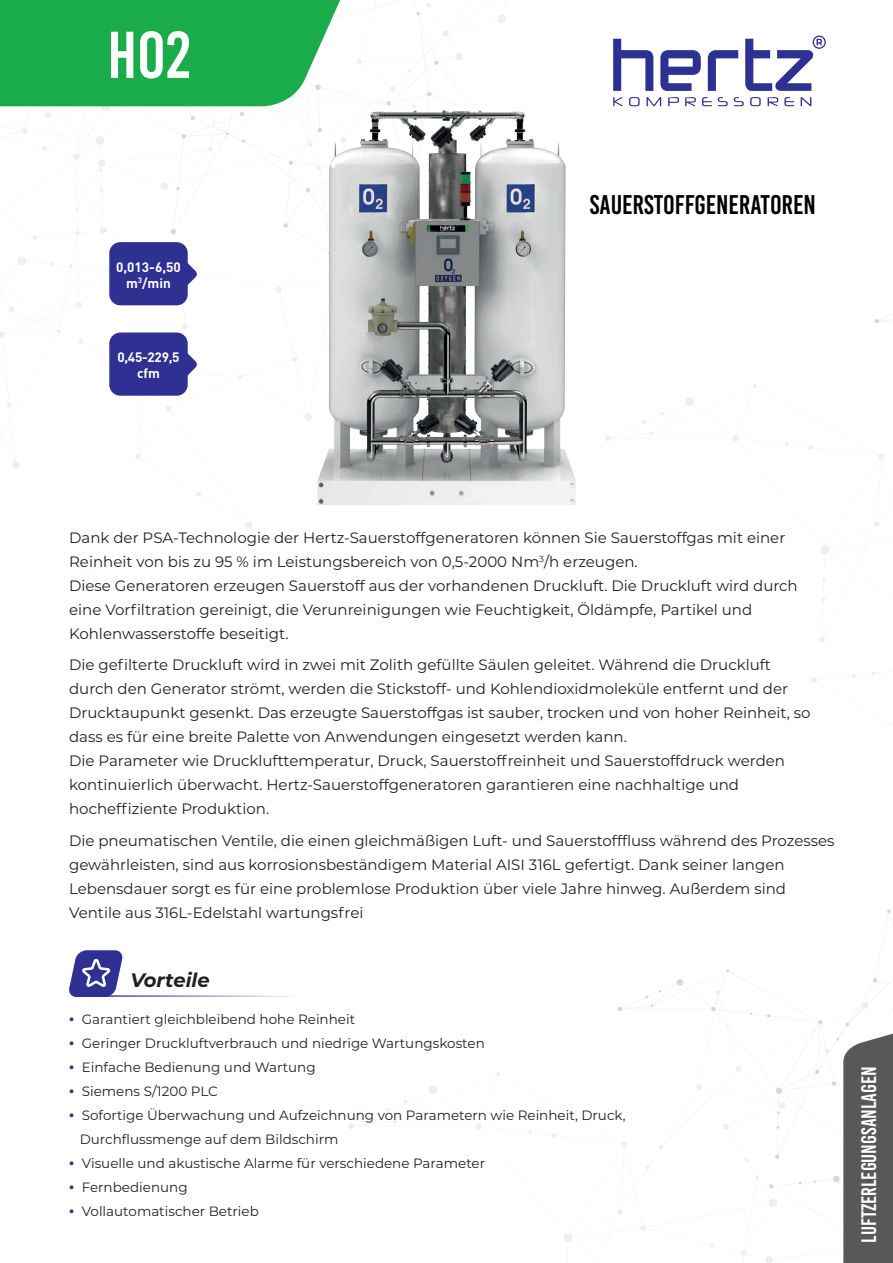
<style>
.page{position:relative;width:893px;height:1263px;background:#fff}
.page>*{position:absolute;margin:0;border:0;box-sizing:border-box;transform-origin:0 0}
.t1{font:66px "Bebas Kai";color:#fff}
.t2{font:27px "Bebas Kai";color:#000}
.t3{font:21px "Bebas Kai";color:#fff}
.t4{font:italic 700 19.5px "Montserrat";color:#231f20}
.t5{font:15px/24px "Montserrat";color:#231f20}
.t6{font:13.5px/24px "Montserrat";color:#231f20}
.t7{font:700 13.5px/16.2px "DIN Pro";color:#fff;text-align:center}
.s1{font-family:"Myriad Pro";font-size:18px;color:#2e3092}
</style>
<div class="page">
<svg style="left:617px;top:969px;width:276px;height:294px"></svg>
<svg style="left:874px;top:314px;width:18px;height:361px"></svg>
<svg style="left:69px;top:950px;width:223px;height:47px"></svg>
<img style="left:305px;top:91px;width:271px;height:414px">
<svg style="left:613px;top:97px;width:198px;height:9px"></svg>
<svg style="left:708px;top:50px;width:30px;height:41px"></svg>
<svg style="left:660px;top:50px;width:41px;height:41px"></svg>
<svg style="left:613px;top:39px;width:40px;height:52px"></svg>
<svg style="left:745px;top:36px;width:81px;height:55px"></svg>
<svg style="left:0;top:0;width:340px;height:291px"></svg>
<div style="left:109px;top:242px;width:79px;height:63px;background:#2e3092;border-radius:11px"></div>
<svg style="left:188px;top:354px;width:9px;height:21px"></svg>
<div style="left:109px;top:332px;width:79px;height:64px;background:#2e3092;border-radius:11px"></div>
<svg style="left:843px;top:1027px;width:50px;height:236px;background:#636466"></svg>
<h1 class="t1" style="left:107px;top:20px;width:85px">HO2</h1>
<p class="t7" style="left:116px;top:258px;width:66px">0,013-6,50 m<sup>3</sup>/min</p>
<p class="t7" style="left:117px;top:348px;width:64px">0,45-229,5 cfm</p>
<h2 class="t2" style="left:590px;top:190px;width:227px">SAUERSTOFFGENERATOREN</h2>
<p class="t5" style="left:69px;top:525px;width:730px">Dank der PSA-Technologie der Hertz-Sauerstoffgeneratoren können Sie Sauerstoffgas mit einer Reinheit von bis zu 95 % im Leistungsbereich von 0,5-2000 Nm<sup>3</sup>/h erzeugen.<br>Diese Generatoren erzeugen Sauerstoff aus der vorhandenen Druckluft. Die Druckluft wird durch eine Vorfiltration gereinigt, die Verunreinigungen wie Feuchtigkeit, Öldämpfe, Partikel und Kohlenwasserstoffe beseitigt.</p>
<p class="t5" style="left:69px;top:652px;width:743px">Die gefilterte Druckluft wird in zwei mit Zolith gefüllte Säulen geleitet. Während die Druckluft durch den Generator strömt, werden die Stickstoff- und Kohlendioxidmoleküle entfernt und der Drucktaupunkt gesenkt. Das erzeugte Sauerstoffgas ist sauber, trocken und von hoher Reinheit, so dass es für eine breite Palette von Anwendungen eingesetzt werden kann.<br>Die Parameter wie Drucklufttemperatur, Druck, Sauerstoffreinheit und Sauerstoffdruck werden kontinuierlich überwacht. Hertz-Sauerstoffgeneratoren garantieren eine nachhaltige und hocheffiziente Produktion.</p>
<p class="t5" style="left:69px;top:828px;width:767px">Die pneumatischen Ventile, die einen gleichmäßigen Luft- und Sauerstofffluss während des Prozesses gewährleisten, sind aus korrosionsbeständigem Material AISI 316L gefertigt. Dank seiner langen Lebensdauer sorgt es für eine problemlose Produktion über viele Jahre hinweg. Außerdem sind Ventile aus 316L-Edelstahl wartungsfrei</p>
<h3 class="t4" style="left:130px;top:966px;width:81px">Vorteile</h3>
<p class="t6" style="left:69px;top:1007px;width:288px"><span class="s1">•</span> Garantiert gleichbleibend hohe Reinheit</p>
<p class="t6" style="left:69px;top:1031px;width:417px"><span class="s1">•</span> Geringer Druckluftverbrauch und niedrige Wartungskosten</p>
<p class="t6" style="left:69px;top:1055px;width:248px"><span class="s1">•</span> Einfache Bedienung und Wartung</p>
<p class="t6" style="left:69px;top:1079px;width:150px"><span class="s1">•</span> Siemens S/1200 PLC</p>
<p class="t6" style="left:80px;top:1103px;width:547px;text-indent:-11px"><span class="s1">•</span> Sofortige Überwachung und Aufzeichnung von Parametern wie Reinheit, Druck,<br>Durchflussmenge auf dem Bildschirm</p>
<p class="t6" style="left:69px;top:1151px;width:418px"><span class="s1">•</span> Visuelle und akustische Alarme für verschiedene Parameter</p>
<p class="t6" style="left:69px;top:1175px;width:120px"><span class="s1">•</span> Fernbedienung</p>
<p class="t6" style="left:69px;top:1199px;width:191px"><span class="s1">•</span> Vollautomatischer Betrieb</p>
<h3 class="t3" style="left:858px;top:1242px;width:178px;rotate:-90deg">LUFTZERLEGUNGSANLAGEN</h3>
</div>
